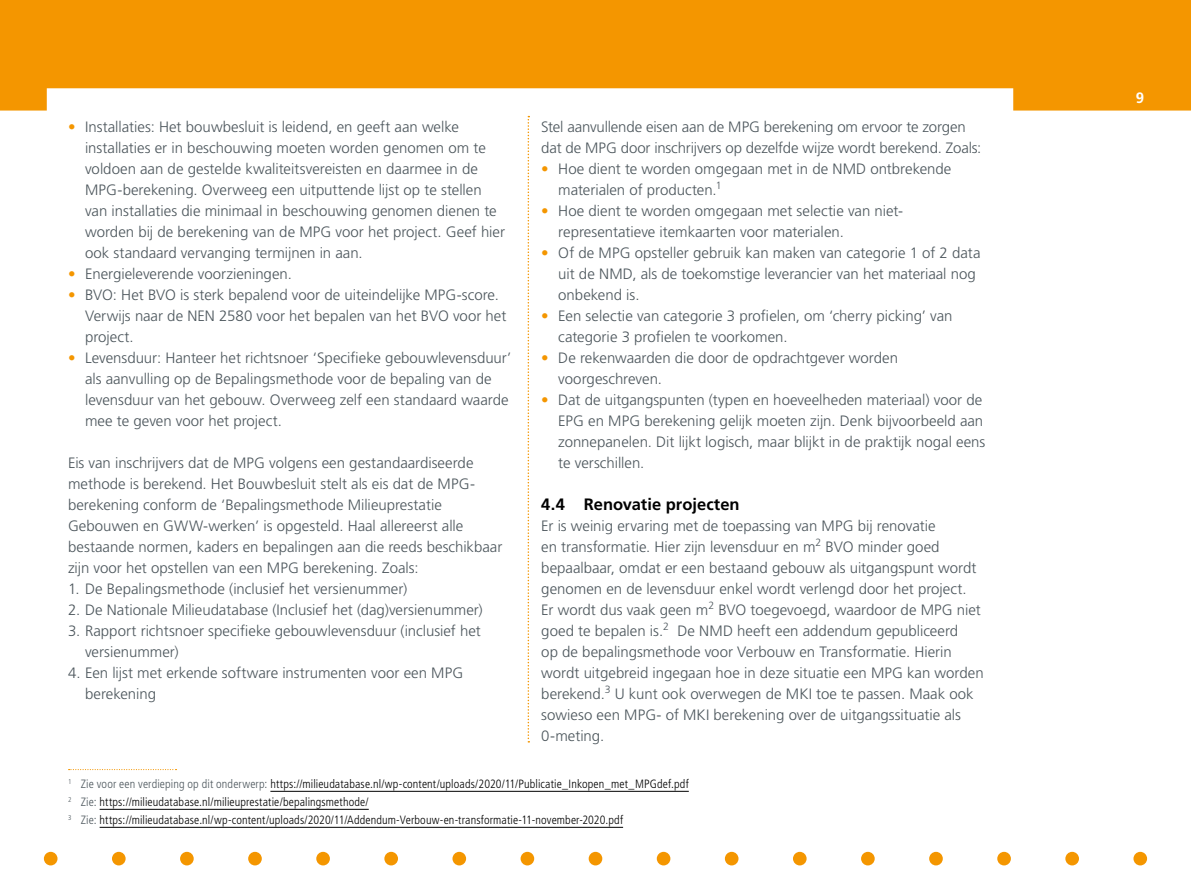
<style>
.page{position:relative;width:1191px;height:893px;background:#fff}
.page>*{position:absolute;margin:0;border:0;box-sizing:border-box;transform-origin:0 0}
.H3_P_HR_Tussenkop_me{font:700 16.5px "Frutiger LT Std";color:#000}
.P_Broodtekst{font:300 15px/21px "Frutiger LT Std";color:#4c565c}
.t1{font:700 15px "Frutiger LT Std";color:#fff}
.voetnoot{font:300 condensed 12px "Frutiger LT Std";letter-spacing:.01em;color:#000}
.s1{color:#f49600}
.s2{color:#4c565c}
</style>
<div class="page">
<svg style="left:0;top:0;width:1191px;height:111px;fill:#f49600"></svg>
<div style="left:44px;top:852px;width:13px;height:13px;background:#f49600;border-radius:50%"></div>
<div style="left:112px;top:852px;width:14px;height:13px;background:#f49600;border-radius:50%"></div>
<div style="left:180px;top:852px;width:14px;height:13px;background:#f49600;border-radius:50%"></div>
<div style="left:248px;top:852px;width:14px;height:13px;background:#f49600;border-radius:50%"></div>
<div style="left:316px;top:852px;width:14px;height:13px;background:#f49600;border-radius:50%"></div>
<div style="left:384px;top:852px;width:14px;height:13px;background:#f49600;border-radius:50%"></div>
<div style="left:452px;top:852px;width:14px;height:13px;background:#f49600;border-radius:50%"></div>
<div style="left:520px;top:852px;width:14px;height:13px;background:#f49600;border-radius:50%"></div>
<div style="left:588px;top:852px;width:14px;height:13px;background:#f49600;border-radius:50%"></div>
<div style="left:657px;top:852px;width:13px;height:13px;background:#f49600;border-radius:50%"></div>
<div style="left:725px;top:852px;width:13px;height:13px;background:#f49600;border-radius:50%"></div>
<div style="left:793px;top:852px;width:13px;height:13px;background:#f49600;border-radius:50%"></div>
<div style="left:861px;top:852px;width:13px;height:13px;background:#f49600;border-radius:50%"></div>
<div style="left:929px;top:852px;width:13px;height:13px;background:#f49600;border-radius:50%"></div>
<div style="left:997px;top:852px;width:14px;height:13px;background:#f49600;border-radius:50%"></div>
<div style="left:1065px;top:852px;width:14px;height:13px;background:#f49600;border-radius:50%"></div>
<div style="left:1133px;top:852px;width:14px;height:13px;background:#f49600;border-radius:50%"></div>
<svg style="left:527px;top:116px;width:2px;height:627px"></svg>
<svg style="left:69px;top:769px;width:107px;height:1px"></svg>
<hr style="left:270px;top:791px;width:419px;height:1px;background:#000">
<hr style="left:100px;top:809px;width:269px;height:1px;background:#000">
<hr style="left:100px;top:827px;width:523px;height:1px;background:#000">
<p class="P_Broodtekst" style="left:85px;top:116px;width:421px;text-indent:-17px"><span class="s1">•</span> Installaties: Het bouwbesluit is leidend, en geeft aan welke installaties er in beschouwing moeten worden genomen om te voldoen aan de gestelde kwaliteitsvereisten en daarmee in de MPG-berekening. Overweeg een uitputtende lijst op te stellen van installaties die minimaal in beschouwing genomen dienen te worden bij de berekening van de MPG voor het project. Geef hier ook standaard vervanging termijnen in aan.</p>
<p class="P_Broodtekst" style="left:68px;top:263px;width:225px"><span class="s1">•</span> Energieleverende voorzieningen.</p>
<p class="P_Broodtekst" style="left:85px;top:284px;width:423px;text-indent:-17px"><span class="s1">•</span> BVO: Het BVO is sterk bepalend voor de uiteindelijke MPG-score.<br>Verwijs naar de NEN 2580 voor het bepalen van het BVO voor het project.</p>
<p class="P_Broodtekst" style="left:85px;top:347px;width:427px;text-indent:-17px"><span class="s1">•</span> Levensduur: Hanteer het richtsnoer ‘Specifieke gebouwlevensduur’ als aanvulling op de Bepalingsmethode voor de bepaling van de levensduur van het gebouw. Overweeg zelf een standaard waarde mee te geven voor het project.</p>
<p class="P_Broodtekst" style="left:68px;top:452px;width:436px">Eis van inschrijvers dat de MPG volgens een gestandaardiseerde methode is berekend. Het Bouwbesluit stelt als eis dat de MPG&shy;berekening conform de ‘Bepalingsmethode Milieuprestatie Gebouwen en GWW-werken’ is opgesteld. Haal allereerst alle bestaande normen, kaders en bepalingen aan die reeds beschikbaar zijn voor het opstellen van een MPG berekening. Zoals:</p>
<p class="P_Broodtekst" style="left:68px;top:578px;width:341px">1. De Bepalingsmethode (inclusief het versienummer)</p>
<p class="P_Broodtekst" style="left:68px;top:599px;width:416px">2. De Nationale Milieudatabase (Inclusief het (dag)versienummer)</p>
<p class="P_Broodtekst" style="left:85px;top:620px;width:397px;text-indent:-17px">3. Rapport richtsnoer specifieke gebouwlevensduur (inclusief het versienummer)</p>
<p class="P_Broodtekst" style="left:85px;top:662px;width:380px;text-indent:-17px">4. Een lijst met erkende software instrumenten voor een MPG berekening</p>
<p class="P_Broodtekst" style="left:541px;top:116px;width:442px">Stel aanvullende eisen aan de MPG berekening om ervoor te zorgen dat de MPG door inschrijvers op dezelfde wijze wordt berekend. Zoals:</p>
<p class="P_Broodtekst" style="left:558px;top:158px;width:395px;text-indent:-17px"><span class="s1">•</span> Hoe dient te worden omgegaan met in de NMD ontbrekende materialen of producten.<sup>1</sup></p>
<p class="P_Broodtekst" style="left:558px;top:200px;width:346px;text-indent:-17px"><span class="s1">•</span> Hoe dient te worden omgegaan met selectie van niet&shy;representatieve itemkaarten voor materialen.</p>
<p class="P_Broodtekst" style="left:558px;top:242px;width:424px;text-indent:-17px"><span class="s1">•</span> Of de MPG opsteller gebruik kan maken van categorie 1 of 2 data uit de NMD, als de toekomstige leverancier van het materiaal nog onbekend is.</p>
<p class="P_Broodtekst" style="left:558px;top:305px;width:396px;text-indent:-17px"><span class="s1">•</span> Een selectie van categorie 3 profielen, om ‘cherry picking’ van categorie 3 profielen te voorkomen.</p>
<p class="P_Broodtekst" style="left:558px;top:347px;width:341px;text-indent:-17px"><span class="s1">•</span> De rekenwaarden die door de opdrachtgever worden voorgeschreven.</p>
<p class="P_Broodtekst" style="left:558px;top:389px;width:428px;text-indent:-17px"><span class="s1">•</span> Dat de uitgangspunten (typen en hoeveelheden materiaal) voor de EPG en MPG berekening gelijk moeten zijn. Denk bijvoorbeeld aan zonnepanelen. Dit lijkt logisch, maar blijkt in de praktijk nogal eens te verschillen.</p>
<h3 class="H3_P_HR_Tussenkop_me" style="left:541px;top:494px;width:200px">4.4 Renovatie projecten</h3>
<p class="P_Broodtekst" style="left:541px;top:515px;width:444px">Er is weinig ervaring met de toepassing van MPG bij renovatie<br>en transformatie. Hier zijn levensduur en m<sup>2</sup> BVO minder goed bepaalbaar, omdat er een bestaand gebouw als uitgangspunt wordt genomen en de levensduur enkel wordt verlengd door het project.<br>Er wordt dus vaak geen m<sup>2</sup> BVO toegevoegd, waardoor de MPG niet goed te bepalen is.<sup>2</sup> De NMD heeft een addendum gepubliceerd<br>op de bepalingsmethode voor Verbouw en Transformatie. Hierin wordt uitgebreid ingegaan hoe in deze situatie een MPG kan worden berekend.<sup>3</sup> U kunt ook overwegen de MKI toe te passen. Maak ook sowieso een MPG- of MKI berekening over de uitgangssituatie als 0-meting.</p>
<p class="voetnoot" style="left:68px;top:777px;width:622px"><sup>1</sup> <span class="s2">Zie voor een verdieping op dit onderwerp:</span> https://milieudatabase.nl/wp-content/uploads/2020/11/Publicatie_Inkopen_met_MPGdef.pdf</p>
<p class="voetnoot" style="left:68px;top:795px;width:302px"><sup>2</sup> <span class="s2">Zie:</span> https://milieudatabase.nl/milieuprestatie/bepalingsmethode/</p>
<p class="voetnoot" style="left:68px;top:813px;width:556px"><sup>3</sup> <span class="s2">Zie:</span> https://milieudatabase.nl/wp-content/uploads/2020/11/Addendum-Verbouw-en-transformatie-11-november-2020.pdf</p>
<p class="t1" style="left:1135px;top:89px;width:10px">9</p>
</div>
